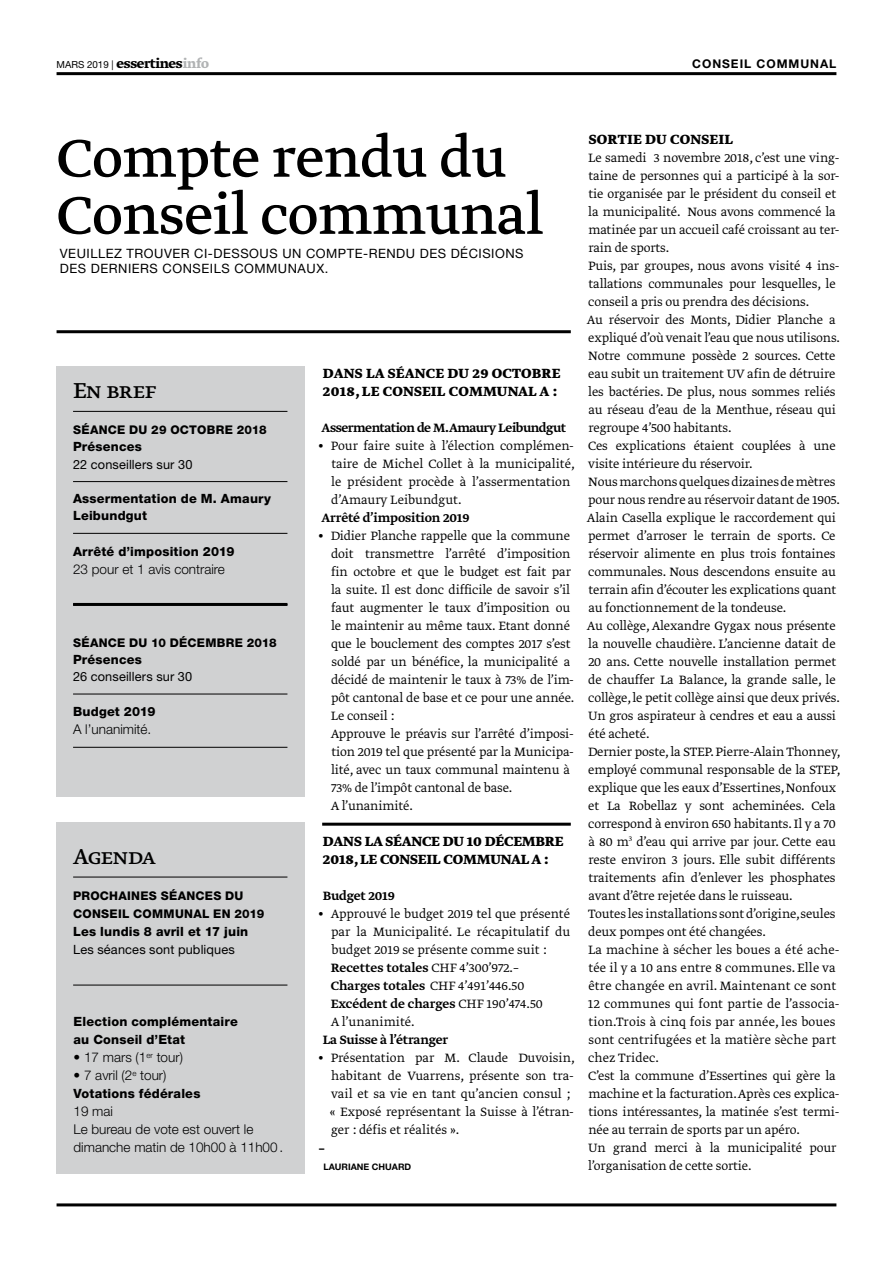
<style>
.page{position:relative;width:893px;height:1263px;background:#fff}
.page>*{position:absolute;margin:0;border:0;box-sizing:border-box;transform-origin:0 0}
.t1{font:62.7px/57.2px "Greta Text Std";letter-spacing:-.01em;color:#000}
.t2{font:25.5px "Greta Text Std";letter-spacing:-.04em;color:#000}
.t3{font:700 15.75px/18px "Greta Text Std";letter-spacing:.01em;color:#000}
.t4{font:700 15.75px/18px "Greta Text Std";letter-spacing:-.01em;color:#000}
.t5{font:700 15px "Greta Text Std";letter-spacing:-.02em;color:#000}
.t6{font:14.25px/18px "Greta Text Std Light Min";letter-spacing:-.01em;color:#000}
.t7{font:14.25px "Greta Text Std Medium Min";color:#000}
.t8{font:500 14.25px "Greta Text Std";letter-spacing:-.01em;color:#000}
.t9{font:500 14.25px "Greta Text Std";letter-spacing:-.03em;color:#000}
.t10{font:300 13.5px/18px "Helvetica Neue LT";color:#000}
.t11{font:12.9px/15.8px "Helvetica Neue LT";letter-spacing:.04em;color:#000}
.t12{font:800 12.75px/17.2px "Helvetica Neue LT";letter-spacing:.015em;color:#000}
.t13{font:12.75px "Helvetica Neue LT";letter-spacing:.01em;color:#000}
.t14{font:800 12px/18px "Helvetica Neue LT";letter-spacing:.02em;color:#000}
.t15{font:700 12px "Helvetica Neue LT";letter-spacing:.08em;color:#000}
.t16{font:700 10.5px "Helvetica Neue LT";color:#000}
.t17{font:700 9px "Helvetica Neue LT";color:#000}
.s1{font-family:"Helvetica Neue LT";font-weight:400;font-size:9.75px}
.s2{color:#b1b3b4}
.s3{font-family:"Greta Text Std Light Min"}
.s4{font-family:"Greta Text Std Medium Min"}
</style>
<div class="page">
<hr style="left:57px;top:72px;width:779px;height:3px;background:#000">
<hr style="left:57px;top:1203px;width:779px;height:3px;background:#000">
<hr style="left:57px;top:330px;width:514px;height:3px;background:#000">
<div style="left:57px;top:366px;width:248px;height:430px;background:#d0d1d2"></div>
<div style="left:57px;top:823px;width:248px;height:351px;background:#d0d1d2"></div>
<hr style="left:73px;top:411px;width:214px;height:1px;background:#000">
<hr style="left:73px;top:481px;width:214px;height:1px;background:#000">
<hr style="left:73px;top:533px;width:214px;height:1px;background:#000">
<hr style="left:73px;top:694px;width:214px;height:1px;background:#000">
<hr style="left:73px;top:747px;width:214px;height:1px;background:#000">
<hr style="left:73px;top:877px;width:214px;height:1px;background:#000">
<hr style="left:73px;top:985px;width:214px;height:1px;background:#000">
<hr style="left:73px;top:603px;width:214px;height:3px;background:#000">
<hr style="left:322px;top:823px;width:249px;height:3px;background:#000">
<p class="t5" style="left:57px;top:54px;width:154px"><span class="s1">MARS 2019 |</span> essertines<span class="s2">info</span></p>
<p class="t15" style="left:692px;top:56px;width:146px">CONSEIL COMMUNAL</p>
<h1 class="t1" style="left:57px;top:133px;width:489px">Compte rendu du<br>Conseil communal</h1>
<p class="t11" style="left:60px;top:245px;width:465px">VEUILLEZ TROUVER CI-DESSOUS UN COMPTE-RENDU DES DÉCISIONS<br>DES DERNIERS CONSEILS COMMUNAUX.</p>
<h2 class="t2" style="left:73px;top:376px;width:85px">En bref</h2>
<p class="t14" style="left:73px;top:421px;width:195px">SÉANCE DU 29 OCTOBRE 2018</p>
<p class="t12" style="left:73px;top:438px;width:70px">Présences</p>
<p class="t13" style="left:73px;top:456px;width:121px">22 conseillers sur 30</p>
<p class="t12" style="left:73px;top:490px;width:200px">Assermentation de M. Amaury<br>Leibundgut</p>
<p class="t12" style="left:73px;top:542px;width:163px">Arrêté d’imposition 2019</p>
<p class="t10" style="left:73px;top:560px;width:153px">23 pour et 1 avis contraire</p>
<p class="t14" style="left:73px;top:633px;width:205px">SÉANCE DU 10 DÉCEMBRE 2018</p>
<p class="t12" style="left:73px;top:651px;width:70px">Présences</p>
<p class="t13" style="left:73px;top:669px;width:121px">26 conseillers sur 30</p>
<p class="t12" style="left:73px;top:703px;width:84px">Budget 2019</p>
<p class="t10" style="left:73px;top:720px;width:80px">A l’unanimité.</p>
<h2 class="t2" style="left:73px;top:842px;width:85px">Agenda</h2>
<p class="t14" style="left:73px;top:887px;width:193px">PROCHAINES SÉANCES DU<br>CONSEIL COMMUNAL EN 2019</p>
<p class="t12" style="left:73px;top:923px;width:177px">Les lundis 8 avril et 17 juin</p>
<p class="t13" style="left:73px;top:942px;width:163px">Les séances sont publiques</p>
<p class="t12" style="left:74px;top:1012px;width:166px;line-height:18px">Election complémentaire au Conseil d’Etat</p>
<p class="t10" style="left:74px;top:1048px;width:111px">• 17 mars (1<sup>er</sup> tour)</p>
<p class="t10" style="left:74px;top:1066px;width:94px">• 7 avril (2<sup>e</sup> tour)</p>
<p class="t12" style="left:74px;top:1085px;width:128px">Votations fédérales</p>
<p class="t10" style="left:74px;top:1102px;width:211px">19 mai<br>Le bureau de vote est ouvert le dimanche matin de 10h00 à 11h00.</p>
<p class="t3" style="left:323px;top:365px;width:239px">DANS LA SÉANCE DU 29 OCTOBRE<br>2018, LE CONSEIL COMMUNAL A :</p>
<p class="t9" style="left:322px;top:419px;width:246px">Assermentation de M.Amaury Leibundgut</p>
<p class="t6" style="left:331px;top:437px;width:245px;text-indent:-14px">• Pour faire suite à l’élection complémen&shy;taire de Michel Collet à la municipalité, le président procède à l’assermentation d’Amaury Leibundgut.</p>
<p class="t8" style="left:322px;top:509px;width:149px">Arrêté d’imposition 2019</p>
<p class="t6" style="left:331px;top:527px;width:245px;text-indent:-13px">• Didier Planche rappelle que la commune doit transmettre l’arrêté d’imposition fin octobre et que le budget est fait par la suite. Il est donc difficile de savoir s’il faut augmenter le taux d’imposition ou le maintenir au même taux. Etant donné que le bouclement des comptes 2017 s’est soldé par un bénéfice, la municipalité a décidé de maintenir le taux à 73% de l’im&shy;pôt cantonal de base et ce pour une année.<br>Le conseil :<br>Approuve le préavis sur l’arrêté d’imposi&shy;tion 2019 tel que présenté par la Municipa&shy;lité, avec un taux communal maintenu à 73% de l’impôt cantonal de base.<br>A l’unanimité.</p>
<p class="t4" style="left:323px;top:833px;width:242px">DANS LA SÉANCE DU 10 DÉCEMBRE<br>2018, LE CONSEIL COMMUNAL A :</p>
<p class="t8" style="left:323px;top:887px;width:74px">Budget 2019</p>
<p class="t6" style="left:331px;top:905px;width:241px;text-align:justify;text-indent:-14px">• Approuvé le budget 2019 tel que présenté par la Municipalité. Le récapitulatif du budget 2019 se présente comme suit :</p>
<p class="t7" style="left:331px;top:959px;width:190px">Recettes totales <span class="s3">CHF 4’300’972.–</span></p>
<p class="t6" style="left:331px;top:977px;width:195px"><span class="s4">Charges totales</span> CHF 4’491’446.50</p>
<p class="t7" style="left:331px;top:995px;width:214px">Excédent de charges <span class="s3">CHF 190’474.50</span></p>
<p class="t6" style="left:331px;top:1013px;width:86px">A l’unanimité.</p>
<p class="t8" style="left:323px;top:1031px;width:127px">La Suisse à l’étranger</p>
<p class="t6" style="left:330px;top:1049px;width:246px;text-indent:-13px">• Présentation par M. Claude Duvoisin, habitant de Vuarrens, présente son tra&shy;vail et sa vie en tant qu’ancien consul ; « Exposé représentant la Suisse à l’étran&shy;ger : défis et réalités ».</p>
<p class="t16" style="left:319px;top:1142px;width:7px">–</p>
<p class="t17" style="left:323px;top:1161px;width:89px">LAURIANE CHUARD</p>
<p class="t3" style="left:589px;top:131px;width:145px">SORTIE DU CONSEIL</p>
<p class="t6" style="left:587px;top:149px;width:255px">Le samedi 3 novembre 2018, c’est une ving&shy;taine de personnes qui a participé à la sor&shy;tie organisée par le président du conseil et la municipalité. Nous avons commencé la matinée par un accueil café croissant au ter&shy;rain de sports.<br>Puis, par groupes, nous avons visité 4 ins&shy;tallations communales pour lesquelles, le conseil a pris ou prendra des décisions.<br>Au réservoir des Monts, Didier Planche a expliqué d’où venait l’eau que nous utilisons.<br>Notre commune possède 2 sources. Cette eau subit un traitement UV afin de détruire les bactéries. De plus, nous sommes reliés au réseau d’eau de la Menthue, réseau qui regroupe 4’500 habitants.<br>Ces explications étaient couplées à une visite intérieure du réservoir.<br>Nous marchons quelques dizaines de mètres pour nous rendre au réservoir datant de 1905.<br>Alain Casella explique le raccordement qui permet d’arroser le terrain de sports. Ce réservoir alimente en plus trois fontaines communales. Nous descendons ensuite au terrain afin d’écouter les explications quant au fonctionnement de la tondeuse.<br>Au collège, Alexandre Gygax nous présente la nouvelle chaudière. L’ancienne datait de 20 ans. Cette nouvelle installation permet de chauffer La Balance, la grande salle, le collège, le petit collège ainsi que deux privés.<br>Un gros aspirateur à cendres et eau a aussi été acheté.<br>Dernier poste, la STEP. Pierre-Alain Thonney, employé communal responsable de la STEP, explique que les eaux d’Essertines, Nonfoux et La Robellaz y sont acheminées. Cela correspond à environ 650 habitants. Il y a 70 à 80 m<sup>3</sup> d’eau qui arrive par jour. Cette eau reste environ 3 jours. Elle subit différents traitements afin d’enlever les phosphates avant d’être rejetée dans le ruisseau.<br>Toutes les installations sont d’origine,seules deux pompes ont été changées.<br>La machine à sécher les boues a été ache&shy;tée il y a 10 ans entre 8 communes. Elle va être changée en avril. Maintenant ce sont 12 communes qui font partie de l’associa&shy;tion.Trois à cinq fois par année, les boues sont centrifugées et la matière sèche part chez Tridec.<br>C’est la commune d’Essertines qui gère la machine et la facturation.Après ces explica&shy;tions intéressantes, la matinée s’est termi&shy;née au terrain de sports par un apéro.<br>Un grand merci à la municipalité pour l’organisation de cette sortie.</p>
</div>
